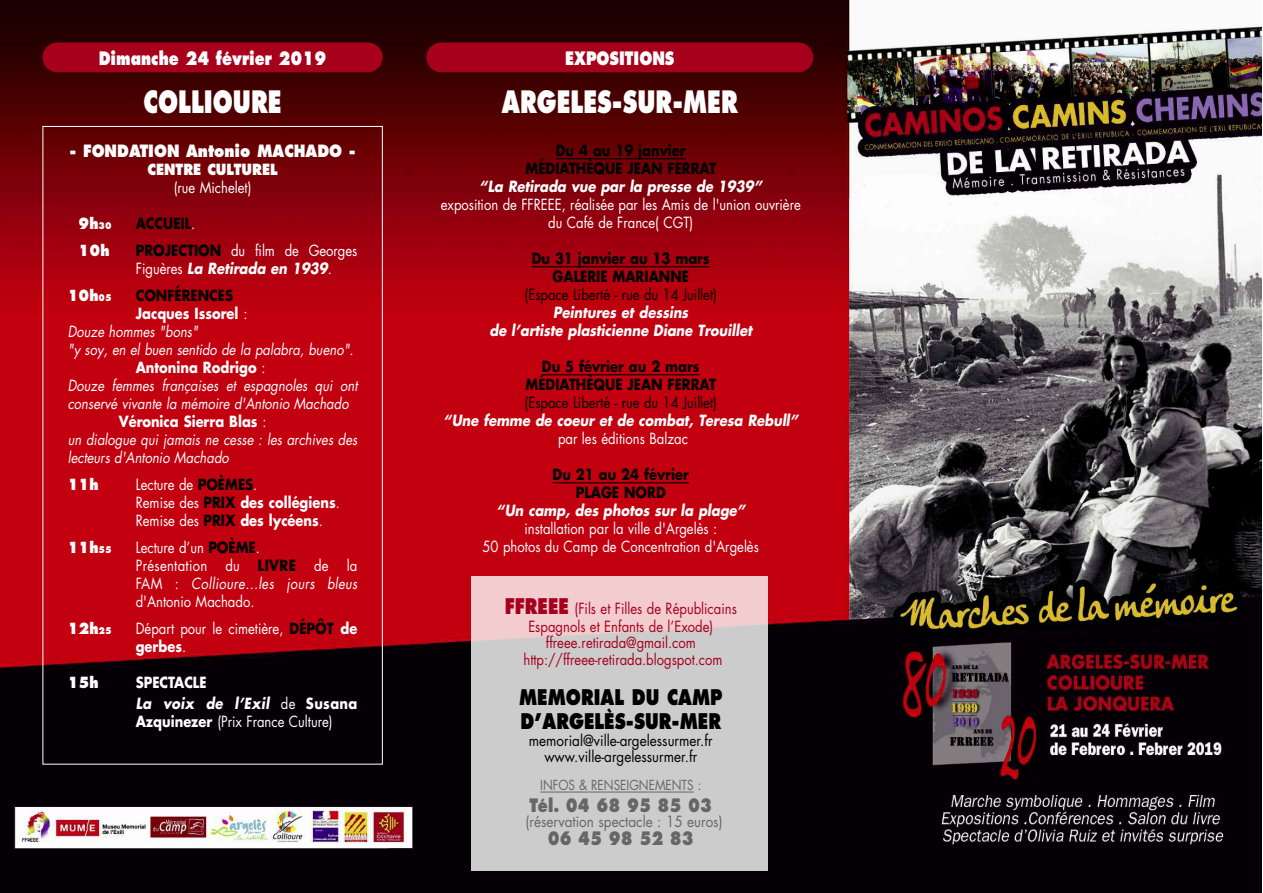
<style>
.page{position:relative;width:1263px;height:893px;background:#fff}
.page>*{position:absolute;margin:0;border:0;box-sizing:border-box;transform-origin:0 0}
.t1{font:800 30px "Futura";color:#fff;scale:.74 1}
.t2{font:800 21px/24px "Futura";color:#000;scale:.8 1}
.t3{font:800 18px "Futura";color:#fff;scale:.8 1}
.t4{font:800 18px "Futura";color:#666;scale:.8 1}
.t5{font:800 16.5px "Futura";color:#fff;scale:.87 1}
.t6{font:15px/18px "Futura";color:#fff;scale:.87 1}
.t7{font:italic 15px "Futura";color:#fff;scale:.87 1}
.t8{font:italic 700 15px/18px "Futura";color:#fff;text-align:center;scale:.87 1}
.t9{font:700 15px/18px "Futura";color:#000;text-align:center;scale:.87 1}
.t10{font:15px/18px "Futura";color:#a6001d;text-align:center;scale:.87 1}
.t11{font:700 15px/21px "Futura";color:#fff;scale:.87 1}
.t12{font:15px "Futura";color:#000;scale:.87 1}
.t13{font:15px/16.5px "Futura";color:#000;text-align:center;scale:.9 1}
.t14{font:800 15px "Futura";color:#fff;scale:.87 1}
.t15{font:15px "Futura";color:#666;scale:.9 1}
.t16{font:13.5px "Futura";color:#666;scale:.87 1}
.s1{font-size:9px}
.s2{font-weight:400;color:#fff}
.s3{font-weight:700;color:#000}
.s4{font-weight:700;font-style:italic}
.s5{font-weight:400}
.s6{font-weight:700}
.s7{font-style:italic}
.s8{font-weight:800;font-size:21px}
</style>
<div class="page">
<img style="left:0;top:0;width:1262px;height:893px">
<div style="left:472px;top:576px;width:296px;height:295px;background:#fff;opacity:.8"></div>
<div style="left:43px;top:43px;width:340px;height:29px;background:#a6001d;border-radius:15px"></div>
<hr style="left:540px;top:791px;width:154px;height:1px;background:#666">
<div style="left:426px;top:43px;width:387px;height:29px;background:#a6001d;border-radius:15px"></div>
<hr style="left:556px;top:158px;width:130px;height:1px;background:#000">
<hr style="left:532px;top:266px;width:178px;height:1px;background:#000">
<hr style="left:542px;top:374px;width:158px;height:1px;background:#000">
<hr style="left:553px;top:482px;width:136px;height:1px;background:#000">
<p class="t3" style="left:99px;top:47px;width:286px">Dimanche 24 février 2019</p>
<h1 class="t1" style="left:144px;top:84px;width:188px">COLLIOURE</h1>
<p class="t5" style="left:69px;top:141px;width:331px">- FONDATION Antonio MACHADO -</p>
<p class="t14" style="left:148px;top:160px;width:151px">CENTRE CULTUREL</p>
<p class="t6" style="left:174px;top:179px;width:91px">(rue Michelet)</p>
<p class="t14" style="left:79px;top:214px;width:39px">9h<span class="s1">30</span></p>
<p class="t9" style="left:136px;top:214px;width:70px">ACCUEIL<span class="s2">.</span></p>
<p class="t14" style="left:79px;top:241px;width:37px">10h</p>
<p class="t6" style="left:136px;top:242px;width:256px"><span class="s3">PROJECTION</span> du film de Georges<br>Figuères <span class="s4">La Retirada en 1939</span>.</p>
<p class="t14" style="left:68px;top:286px;width:52px">10h<span class="s1">05</span></p>
<p class="t9" style="left:136px;top:286px;width:113px">CONFÉRENCES</p>
<p class="t11" style="left:136px;top:303px;width:130px">Jacques Issorel <span class="s5">:</span></p>
<p class="t7" style="left:68px;top:321px;width:151px">Douze hommes "bons"</p>
<p class="t7" style="left:68px;top:339px;width:330px">"y soy, en el buen sentido de la palabra, bueno".</p>
<p class="t11" style="left:136px;top:357px;width:151px">Antonina Rodrigo <span class="s5">:</span></p>
<p class="t7" style="left:68px;top:375px;width:334px">Douze femmes françaises et espagnoles qui ont</p>
<p class="t7" style="left:68px;top:393px;width:324px">conservé vivante la mémoire d'Antonio Machado</p>
<p class="t11" style="left:119px;top:411px;width:171px">Véronica Sierra Blas <span class="s5">:</span></p>
<p class="t7" style="left:68px;top:429px;width:334px">un dialogue qui jamais ne cesse : les archives des</p>
<p class="t7" style="left:68px;top:447px;width:187px">lecteurs d'Antonio Machado</p>
<p class="t14" style="left:68px;top:475px;width:37px">11h</p>
<p class="t6" style="left:136px;top:476px;width:236px">Lecture de <span class="s3">POÈMES</span>.<br>Remise des <span class="s3">PRIX</span> <span class="s6">des collégiens</span>.<br>Remise des <span class="s3">PRIX</span> <span class="s6">des lycéens</span>.</p>
<p class="t14" style="left:68px;top:538px;width:52px">11h<span class="s1">55</span></p>
<p class="t6" style="left:136px;top:539px;width:256px">Lecture d’un <span class="s3">POÈME</span>.<br>Présentation du <span class="s3">LIVRE</span> de la<br>FAM : <span class="s7">Collioure...les jours bleus </span>d'Antonio Machado.</p>
<p class="t14" style="left:68px;top:619px;width:52px">12h<span class="s1">25</span></p>
<p class="t6" style="left:136px;top:620px;width:256px">Départ pour le cimetière, <span class="s3">DÉPÔT</span> <span class="s6">de gerbes</span>.</p>
<p class="t14" style="left:68px;top:673px;width:37px">15h</p>
<p class="t11" style="left:136px;top:672px;width:256px">SPECTACLE<br><span class="s7">La voix de l’Exil</span> <span class="s5">de</span> Susana</p>
<p class="t6" style="left:136px;top:713px;width:228px"><span class="s6">Azquinezer</span> (Prix France Culture)</p>
<p class="t3" style="left:565px;top:47px;width:138px">EXPOSITIONS</p>
<h1 class="t1" style="left:502px;top:84px;width:320px">ARGELES-SUR-MER</h1>
<p class="t9" style="left:525px;top:141px;width:220px">Du 4 au 19 janvier<br>MÉDIATHÈQUE JEAN FERRAT</p>
<p class="t8" style="left:480px;top:177px;width:326px">“La Retirada vue par la presse de 1939”</p>
<p class="t6" style="left:441px;top:196px;width:415px;text-align:center">exposition de FFREEE, réalisée par les Amis de l'union ouvrière du Café de France( CGT)</p>
<p class="t9" style="left:532px;top:249px;width:206px">Du 31 janvier au 13 mars<br>GALERIE MARIANNE</p>
<p class="t12" style="left:525px;top:284px;width:222px">(Espace Liberté - rue du 14 Juillet)</p>
<p class="t8" style="left:489px;top:303px;width:303px">Peintures et dessins<br>de l’artiste plasticienne Diane Trouillet</p>
<p class="t9" style="left:525px;top:357px;width:220px">Du 5 février au 2 mars<br>MÉDIATHÈQUE JEAN FERRAT</p>
<p class="t12" style="left:525px;top:392px;width:222px">(Espace Liberté - rue du 14 Juillet)</p>
<p class="t8" style="left:443px;top:411px;width:409px">“Une femme de coeur et de combat, Teresa Rebull”</p>
<p class="t6" style="left:558px;top:430px;width:151px">par les éditions Balzac</p>
<p class="t9" style="left:553px;top:465px;width:158px">Du 21 au 24 février<br>PLAGE NORD</p>
<p class="t8" style="left:496px;top:501px;width:287px">“Un camp, des photos sur la plage”</p>
<p class="t6" style="left:483px;top:520px;width:319px;text-align:center">installation par la ville d'Argelès :<br>50 photos du Camp de Concentration d'Argelès</p>
<p class="t10" style="left:505px;top:599px;width:268px"><span class="s8">FFREEE</span> (Fils et Filles de Républicains<br>Espagnols et Enfants de l’Exode)</p>
<p class="t10" style="left:523px;top:634px;width:230px;line-height:16.5px">ffreee.retirada@gmail.com http://ffreee-retirada.blogspot.com</p>
<h2 class="t2" style="left:519px;top:685px;width:256px">MEMORIAL DU CAMP<br>D’ARGELÈS-SUR-MER</h2>
<p class="t13" style="left:529px;top:732px;width:206px">memorial@ville-argelessurmer.fr www.ville-argelessurmer.fr</p>
<p class="t16" style="left:540px;top:776px;width:187px">INFOS &amp; RENSEIGNEMENTS :</p>
<p class="t4" style="left:529px;top:794px;width:230px">Tél. 04 68 95 85 03</p>
<p class="t15" style="left:526px;top:811px;width:220px">(réservation spectacle : 15 euros)</p>
<p class="t4" style="left:548px;top:827px;width:184px">06 45 98 52 83</p>
</div>
